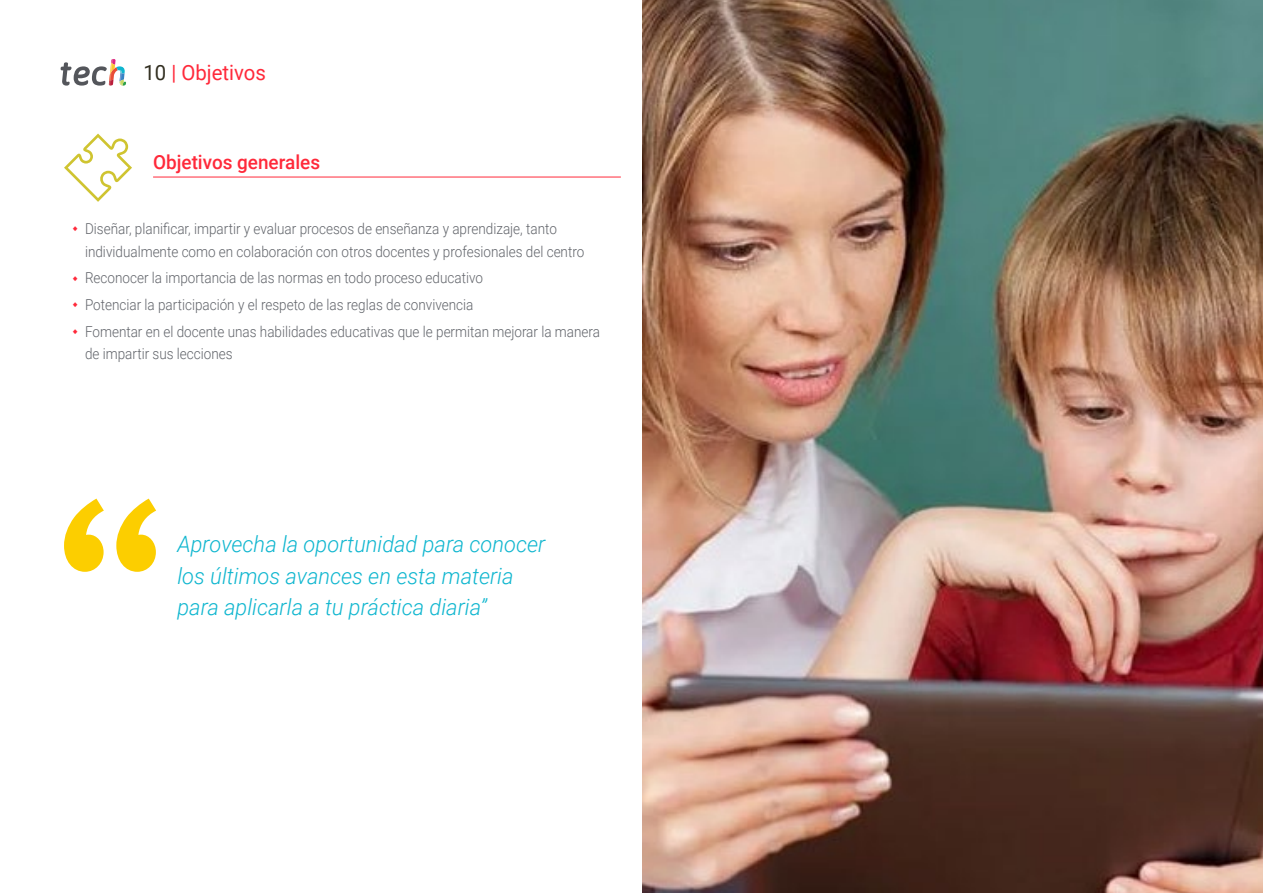
<style>
.page{position:relative;width:1263px;height:893px;background:#fff}
.page>*{position:absolute;margin:0;border:0;box-sizing:border-box;transform-origin:0 0}
.t1{font:italic 300 22.5px/31.5px "Roboto";color:#0fb6cf}
.t2{font:21px "Roboto";color:#ff293a}
.t3{font:500 19.5px "Roboto";color:#ff293a}
.t4{font:300 15px/26.7px "Roboto";color:#61646a;scale:.9 1}
.s1{color:#312e20}
</style>
<div class="page">
<hr style="left:153px;top:177px;width:468px;height:1px;background:#ff293a">
<svg style="left:64px;top:134px;width:68px;height:68px"></svg>
<img style="left:642px;top:0;width:621px;height:893px">
<svg style="left:64px;top:499px;width:92px;height:73px"></svg>
<svg style="left:61px;top:59px;width:65px;height:27px"></svg>
<h2 class="t2" style="left:144px;top:57px;width:124px"><span class="s1">10</span> | Objetivos</h2>
<h3 class="t3" style="left:153px;top:148px;width:169px">Objetivos generales</h3>
<p class="t4" style="left:85px;top:217px;width:556px;line-height:22.5px">Diseñar, planificar, impartir y evaluar procesos de enseñanza y aprendizaje, tanto individualmente como en colaboración con otros docentes y profesionales del centro</p>
<p class="t4" style="left:85px;top:264px;width:574px">Reconocer la importancia de las normas en todo proceso educativo<br>Potenciar la participación y el respeto de las reglas de convivencia<br>Fomentar en el docente unas habilidades educativas que le permitan mejorar la manera</p>
<p class="t4" style="left:85px;top:340px;width:165px">de impartir sus lecciones</p>
<h1 class="t1" style="left:177px;top:527px;width:370px">Aprovecha la oportunidad para conocer los últimos avances en esta materia para aplicarla a tu práctica diaria”</h1>
</div>
